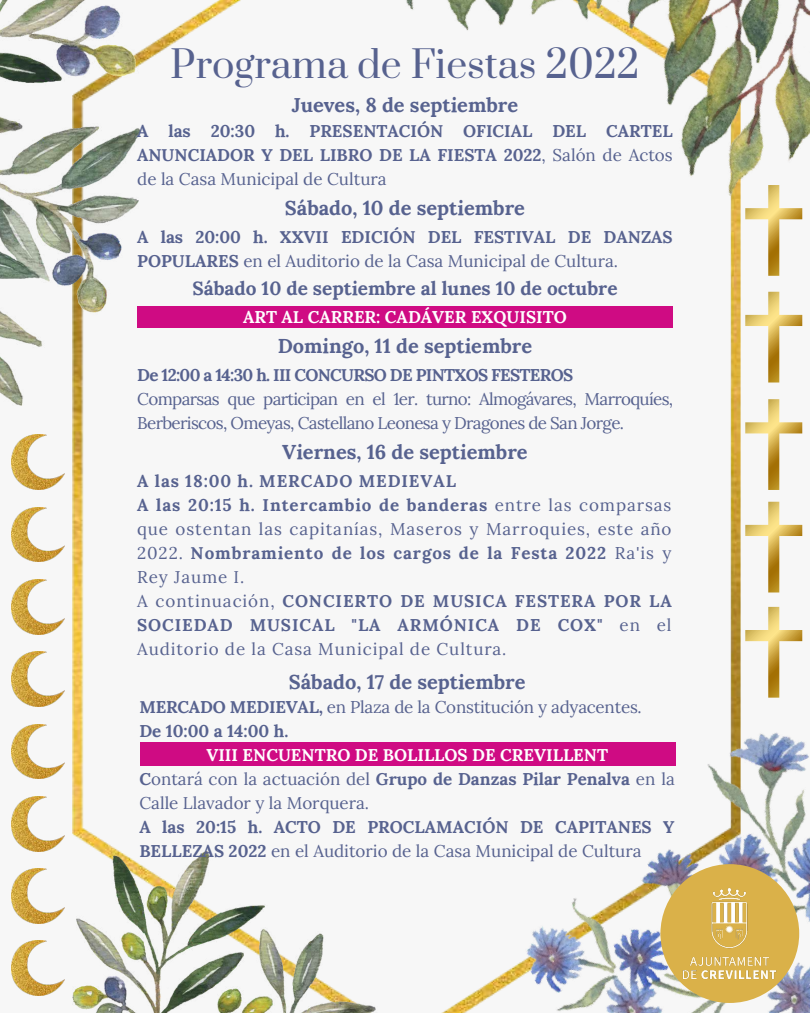
<style>
.page{position:relative;width:810px;height:1013px;background:#fff}
.page>*{position:absolute;margin:0;border:0;box-sizing:border-box;transform-origin:0 0}
.t1{font:37.2px "Prata";color:#57628f}
.t2{font:700 20px "Lora";color:#57628f}
.t3{font:700 19px "Lora";color:#57628f}
.t4{font:700 17px/24px "Lora";letter-spacing:.055em;color:#57628f}
.t5{font:700 17px/24px "Lora";color:#57628f}
.t6{font:17px/24px "Lora";letter-spacing:-.04em;color:#57628f}
.t7{font:17px/24px "Lora";color:#57628f}
.t8{font:17px/24px "Lora";letter-spacing:-.015em;color:#57628f}
.t9{font:700 17px "Lora";letter-spacing:-.04em;color:#57628f}
.t10{font:700 17px "Lora";color:#fff}
.s1{font-weight:400}
.s2{font-weight:700}
.s3{font-weight:700;color:#fff}
</style>
<div class="page">
<div style="left:0;top:0;width:810px;height:1012px;background:#f7f7f7"></div>
<img style="left:72px;top:0;width:669px;height:1012px">
<img style="left:0;top:0;width:141px;height:405px">
<img style="left:303px;top:0;width:507px;height:269px">
<img style="left:476px;top:633px;width:334px;height:379px">
<img style="left:11px;top:435px;width:54px;height:54px">
<img style="left:11px;top:507px;width:54px;height:55px">
<img style="left:11px;top:579px;width:54px;height:55px">
<img style="left:11px;top:651px;width:54px;height:55px">
<img style="left:11px;top:724px;width:54px;height:54px">
<img style="left:11px;top:796px;width:54px;height:55px">
<img style="left:11px;top:868px;width:54px;height:55px">
<img style="left:11px;top:940px;width:54px;height:55px">
<svg style="left:745px;top:185px;width:57px;height:91px"></svg>
<svg style="left:745px;top:292px;width:57px;height:90px"></svg>
<svg style="left:745px;top:399px;width:57px;height:91px"></svg>
<svg style="left:745px;top:501px;width:57px;height:91px"></svg>
<svg style="left:745px;top:607px;width:57px;height:90px"></svg>
<img style="left:72px;top:850px;width:359px;height:162px">
<div style="left:660px;top:864px;width:139px;height:138px;background:#dab149;border-radius:50%"></div>
<img style="left:683px;top:888px;width:94px;height:91px">
<div style="left:137px;top:306px;width:536px;height:21px;background:#cf0b83"></div>
<div style="left:140px;top:742px;width:536px;height:23px;background:#cf0b83"></div>
<h1 class="t1" style="left:170px;top:41px;width:471px">Programa de Fiestas 2022</h1>
<p class="t2" style="left:292px;top:92px;width:228px">Jueves, 8 de septiembre</p>
<p class="t5" style="left:137px;top:119px;width:537px;text-align:justify">A las 20:30 h. PRESENTACIÓN OFICIAL DEL CARTEL ANUNCIADOR Y DEL LIBRO DE LA FIESTA 2022<span class="s1">, Salón de Actos de la Casa Municipal de Cultura</span></p>
<p class="t2" style="left:285px;top:195px;width:242px">Sábado, 10 de septiembre</p>
<p class="t5" style="left:137px;top:224px;width:537px">A las 20:00 h. XXVII EDICIÓN DEL FESTIVAL DE DANZAS<br>POPULARES <span class="s1">en el Auditorio de la Casa Municipal de Cultura.</span></p>
<p class="t3" style="left:192px;top:276px;width:427px">Sábado 10 de septiembre al lunes 10 de octubre</p>
<p class="t10" style="left:243px;top:306px;width:325px">ART AL CARRER: CADÁVER EXQUISITO</p>
<p class="t2" style="left:278px;top:333px;width:256px">Domingo, 11 de septiembre</p>
<p class="t9" style="left:137px;top:363px;width:438px">De 12:00 a 14:30 h. III CONCURSO DE PINTXOS FESTEROS</p>
<p class="t6" style="left:137px;top:386px;width:538px">Comparsas que participan en el 1er. turno: Almogávares, Marroquíes,<br>Berberiscos, Omeyas, Castellano Leonesa y Dragones de San Jorge.</p>
<p class="t2" style="left:282px;top:438px;width:247px">Viernes, 16 de septiembre</p>
<p class="t4" style="left:137px;top:468px;width:536px">A las 18:00 h. MERCADO MEDIEVAL<br>A las 20:15 h. Intercambio de banderas <span class="s1">entre las comparsas que ostentan las capitanías, Maseros y Marroquies, este año 2022.</span> Nombramiento de los cargos de la Festa 2022 <span class="s1">Ra'is y Rey Jaume I.<br>A continuación,</span> CONCIERTO DE MUSICA FESTERA POR LA SOCIEDAD MUSICAL "LA ARMÓNICA DE COX" <span class="s1">en el Auditorio de la Casa Municipal de Cultura.</span></p>
<p class="t2" style="left:289px;top:668px;width:238px">Sábado, 17 de septiembre</p>
<p class="t8" style="left:139px;top:695px;width:504px"><span class="s2">MERCADO MEDIEVAL,</span> en Plaza de la Constitución y adyacentes.<br><span class="s2">De 10:00 a 14:00 h.</span></p>
<p class="t7" style="left:139px;top:743px;width:537px;text-indent:67px"><span class="s3">VIII ENCUENTRO DE BOLILLOS DE CREVILLENT<br></span><span class="s2">C</span>ontará con la actuación del <span class="s2">Grupo de Danzas Pilar Penalva</span> en la<br>Calle Llavador y la Morquera.</p>
<p class="t5" style="left:139px;top:815px;width:537px">A las 20:15 h. ACTO DE PROCLAMACIÓN DE CAPITANES Y<br>BELLEZAS 2022 <span class="s1">en el Auditorio de la Casa Municipal de Cultura</span></p>
</div>
